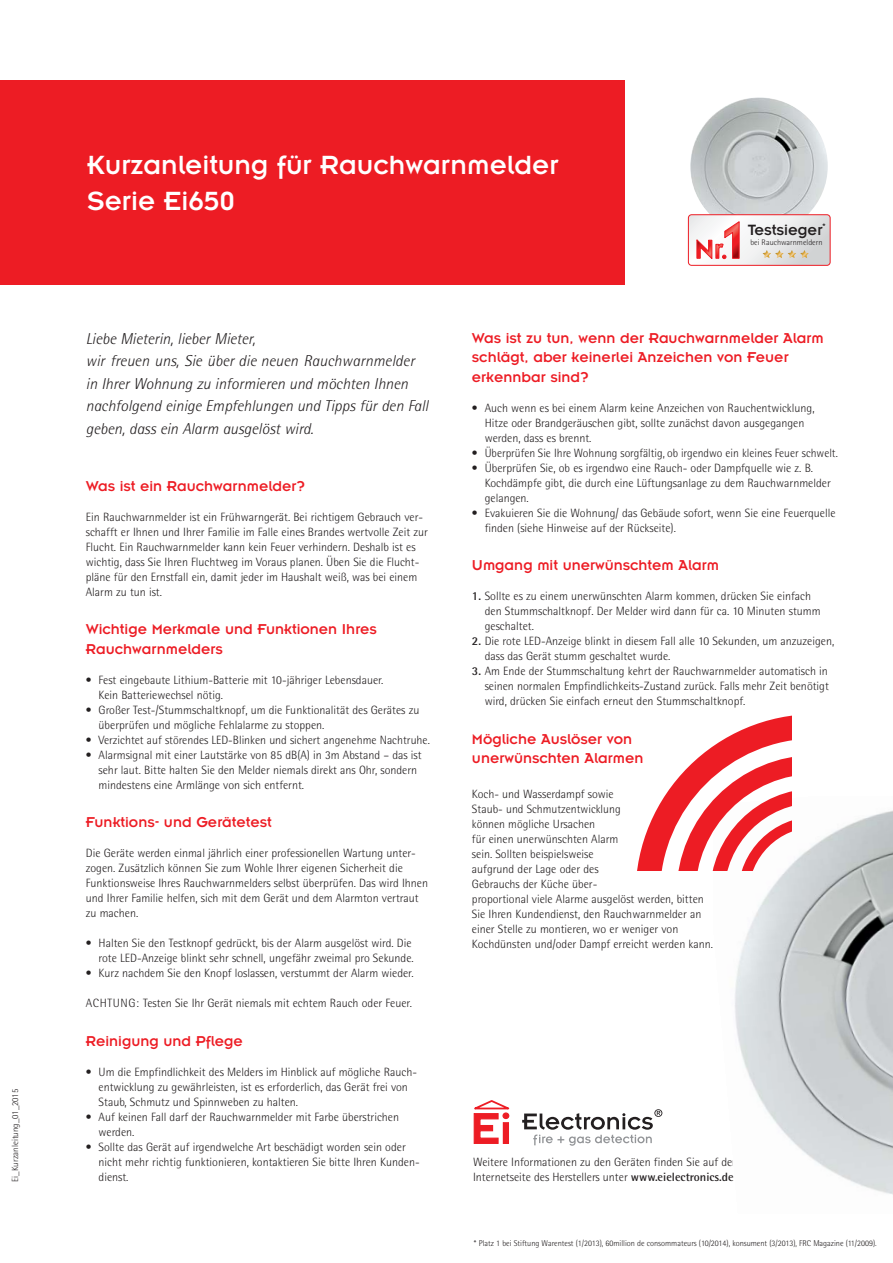
<style>
.page{position:relative;width:893px;height:1263px;background:#fff}
.page>*{position:absolute;margin:0;border:0;box-sizing:border-box;transform-origin:0 0}
.t1{font:28.95px/36px "Insignia LT Std";color:#fff}
.t2{font:16.35px "Insignia LT Std";color:#231f20}
.t3{font:15.75px/19.5px "Insignia LT Std";color:#ed1c24}
.t4{font:italic 300 15.75px/22.5px "Rotis Semi Sans";color:#231f20}
.t5{font:300 12px/15px "Rotis Semi Sans";color:#231f20}
.t6{font:10.5px "Insignia LT Std";color:#231f20}
.t7{font:300 9px "Rotis Semi Sans";color:#231f20}
.t8{font:300 8.4px "Rotis Semi Sans";color:#231f20}
.t9{font:300 8.25px "Rotis Semi Sans";color:#231f20}
.s1{font-weight:700}
</style>
<div class="page">
<div style="left:0;top:81px;width:624px;height:204px;background:#ed1c24"></div>
<svg style="left:473px;top:1100px;width:189px;height:46px"></svg>
<img style="left:690px;top:97px;width:138px;height:138px;border-radius:50%">
<svg style="left:688px;top:215px;width:142px;height:50px"></svg>
<div style="left:688px;top:214px;width:142px;height:52px;border:1px solid #ed1c24;border-radius:3px"></div>
<svg style="left:696px;top:221px;width:44px;height:39px"></svg>
<svg style="left:763px;top:250px;width:46px;height:8px"></svg>
<img style="left:735px;top:797px;width:158px;height:398px">
<svg style="left:637px;top:715px;width:154px;height:156px"></svg>
<p class="t7" style="left:12px;top:1182px;width:94px;rotate:-90deg">Ei_Kurzanleitung_01_2015</p>
<h1 class="t1" style="left:87px;top:150px;width:473px">Kurzanleitung für Rauchwarnmelder<br>Serie Ei650</h1>
<p class="t6" style="left:822px;top:223px;width:5px">*</p>
<h2 class="t2" style="left:748px;top:219px;width:76px">Testsieger</h2>
<p class="t9" style="left:750px;top:240px;width:73px">bei Rauchwarnmeldern</p>
<h3 class="t4" style="left:86px;top:329px;width:344px">Liebe Mieterin, lieber Mieter,<br>wir freuen uns, Sie über die neuen Rauchwarnmelder in Ihrer Wohnung zu informieren und möchten Ihnen nachfolgend einige Empfehlungen und Tipps für den Fall geben, dass ein Alarm ausgelöst wird.</h3>
<h3 class="t3" style="left:86px;top:478px;width:221px">Was ist ein Rauchwarnmelder?</h3>
<p class="t5" style="left:86px;top:510px;width:344px">Ein Rauchwarnmelder ist ein Frühwarngerät. Bei richtigem Gebrauch ver&shy;schafft er Ihnen und Ihrer Familie im Falle eines Brandes wertvolle Zeit zur Flucht. Ein Rauchwarnmelder kann kein Feuer verhindern. Deshalb ist es wichtig, dass Sie Ihren Fluchtweg im Voraus planen. Üben Sie die Flucht&shy;pläne für den Ernstfall ein, damit jeder im Haushalt weiß, was bei einem Alarm zu tun ist.</p>
<h3 class="t3" style="left:86px;top:621px;width:292px">Wichtige Merkmale und Funktionen Ihres<br>Rauchwarnmelders</h3>
<p class="t5" style="left:99px;top:673px;width:286px;text-indent:-13px">• Fest eingebaute Lithium-Batterie mit 10-jähriger Lebensdauer.<br>Kein Batteriewechsel nötig.</p>
<p class="t5" style="left:99px;top:703px;width:322px;text-indent:-13px">• Großer Test-/Stummschaltknopf, um die Funktionalität des Gerätes zu überprüfen und mögliche Fehlalarme zu stoppen.</p>
<p class="t5" style="left:86px;top:733px;width:346px">• Verzichtet auf störendes LED-Blinken und sichert angenehme Nachtruhe.</p>
<p class="t5" style="left:99px;top:748px;width:324px;text-indent:-13px">• Alarmsignal mit einer Lautstärke von 85 dB(A) in 3m Abstand – das ist sehr laut. Bitte halten Sie den Melder niemals direkt ans Ohr, sondern mindestens eine Armlänge von sich entfernt.</p>
<h3 class="t3" style="left:86px;top:814px;width:188px">Funktions- und Gerätetest</h3>
<p class="t5" style="left:86px;top:847px;width:344px">Die Geräte werden einmal jährlich einer professionellen Wartung unter&shy;zogen. Zusätzlich können Sie zum Wohle Ihrer eigenen Sicherheit die Funktionsweise Ihres Rauchwarnmelders selbst überprüfen. Das wird Ihnen und Ihrer Familie helfen, sich mit dem Gerät und dem Alarmton vertraut zu machen.</p>
<p class="t5" style="left:86px;top:937px;width:329px;text-align:right">• Halten Sie den Testknopf gedrückt, bis der Alarm ausgelöst wird. Die rote LED-Anzeige blinkt sehr schnell, ungefähr zweimal pro Sekunde.</p>
<p class="t5" style="left:86px;top:967px;width:329px">• Kurz nachdem Sie den Knopf loslassen, verstummt der Alarm wieder.</p>
<p class="t5" style="left:86px;top:997px;width:328px">ACHTUNG: Testen Sie Ihr Gerät niemals mit echtem Rauch oder Feuer.</p>
<h3 class="t3" style="left:86px;top:1033px;width:158px">Reinigung und Pflege</h3>
<p class="t5" style="left:99px;top:1065px;width:320px;text-indent:-13px">• Um die Empfindlichkeit des Melders im Hinblick auf mögliche Rauch&shy;entwicklung zu gewährleisten, ist es erforderlich, das Gerät frei von<br>Staub, Schmutz und Spinnweben zu halten.</p>
<p class="t5" style="left:99px;top:1110px;width:302px;text-indent:-13px">• Auf keinen Fall darf der Rauchwarnmelder mit Farbe überstrichen werden.</p>
<p class="t5" style="left:99px;top:1140px;width:323px;text-indent:-13px">• Sollte das Gerät auf irgendwelche Art beschädigt worden sein oder nicht mehr richtig funktionieren, kontaktieren Sie bitte Ihren Kunden&shy;dienst.</p>
<h3 class="t3" style="left:472px;top:329px;width:353px">Was ist zu tun, wenn der Rauchwarnmelder Alarm schlägt, aber keinerlei Anzeichen von Feuer erkennbar sind?</h3>
<p class="t5" style="left:485px;top:401px;width:331px;text-indent:-13px">• Auch wenn es bei einem Alarm keine Anzeichen von Rauchentwicklung,<br>Hitze oder Brandgeräuschen gibt, sollte zunächst davon ausgegangen werden, dass es brennt.</p>
<p class="t5" style="left:472px;top:446px;width:367px">• Überprüfen Sie Ihre Wohnung sorgfältig, ob irgendwo ein kleines Feuer schwelt.</p>
<p class="t5" style="left:485px;top:461px;width:348px;text-indent:-13px">• Überprüfen Sie, ob es irgendwo eine Rauch- oder Dampfquelle wie z. B.<br>Kochdämpfe gibt, die durch eine Lüftungsanlage zu dem Rauchwarnmelder gelangen.</p>
<p class="t5" style="left:485px;top:506px;width:352px;text-indent:-13px">• Evakuieren Sie die Wohnung/ das Gebäude sofort, wenn Sie eine Feuerquelle finden (siehe Hinweise auf der Rückseite).</p>
<h3 class="t3" style="left:472px;top:557px;width:249px">Umgang mit unerwünschtem Alarm</h3>
<p class="t5" style="left:485px;top:590px;width:337px;text-indent:-13px"><span class="s1">1.</span> Sollte es zu einem unerwünschten Alarm kommen, drücken Sie einfach den Stummschaltknopf. Der Melder wird dann für ca. 10 Minuten stumm geschaltet.</p>
<p class="t5" style="left:485px;top:635px;width:351px;text-indent:-13px"><span class="s1">2.</span> Die rote LED-Anzeige blinkt in diesem Fall alle 10 Sekunden, um anzuzeigen, dass das Gerät stumm geschaltet wurde.</p>
<p class="t5" style="left:485px;top:665px;width:346px;text-align:justify;text-indent:-13px"><span class="s1">3.</span> Am Ende der Stummschaltung kehrt der Rauchwarnmelder automatisch in seinen normalen Empfindlichkeits-Zustand zurück. Falls mehr Zeit benötigt wird, drücken Sie einfach erneut den Stummschaltknopf.</p>
<h3 class="t3" style="left:472px;top:730px;width:173px">Mögliche Auslöser von unerwünschten Alarmen</h3>
<p class="t5" style="left:472px;top:787px;width:243px">Koch- und Wasserdampf sowie<br>Staub- und Schmutzentwicklung<br>können mögliche Ursachen<br>für einen unerwünschten Alarm<br>sein. Sollten beispielsweise<br>aufgrund der Lage oder des<br>Gebrauchs der Küche über-<br>proportional viele Alarme ausgelöst werden, bitten Sie Ihren Kundendienst, den Rauchwarnmelder an einer Stelle zu montieren, wo er weniger von Kochdünsten und/oder Dampf erreicht werden kann.</p>
<p class="t5" style="left:473px;top:1155px;width:265px">Weitere Informationen zu den Geräten finden Sie auf der</p>
<p class="t5" style="left:473px;top:1170px;width:262px">Internetseite des Herstellers unter <span class="s1">www.eielectronics.de</span></p>
<p class="t8" style="left:474px;top:1240px;width:404px">* Platz 1 bei Stiftung Warentest (1/2013), 60million de consommateurs (10/2014), konsument (3/2013), FRC Magazine (11/2009).</p>
</div>
